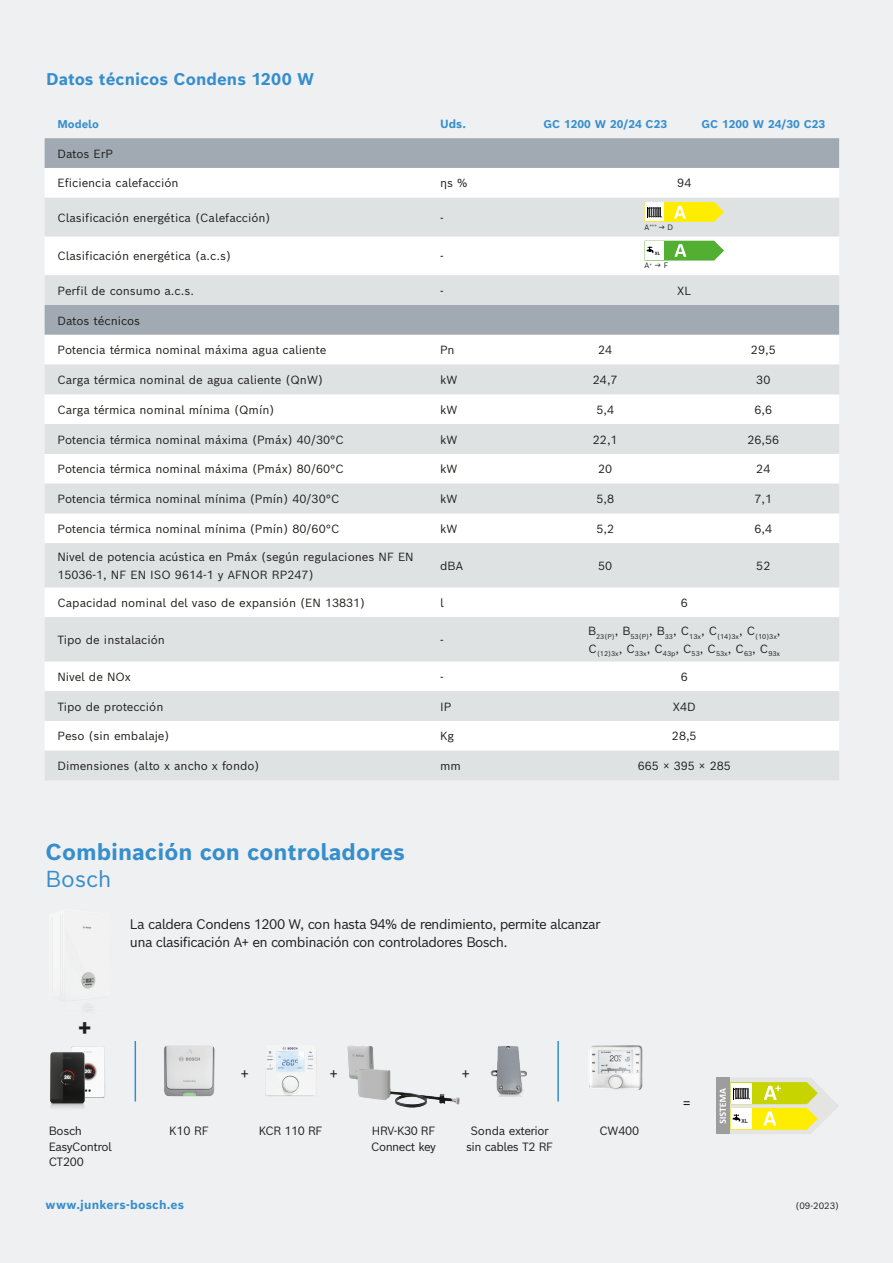
<style>
.page{position:relative;width:893px;height:1263px;background:#eff0f1}
.page>*{position:absolute;margin:0;border:0;box-sizing:border-box;transform-origin:0 0}
.t1{font:700 23.55px "Bosch Sans";color:#1d1d1b}
.t2{font:700 22.5px "Bosch Sans";color:#368ecd}
.t3{font:22.5px "Bosch Sans";letter-spacing:-.005em;color:#368ecd}
.Copy_9_4_8{font:700 16.5px "Bosch Sans";color:#368ecd}
.t4{font:15px "Bosch Sans";color:#1d1d1b}
.t5{font:13.5px/18px "Bosch Sans";letter-spacing:-.04em;color:#1d1d1b}
.Copy_9_4_8-2{font:700 12px "Bosch Sans";letter-spacing:.015em;color:#368ecd}
.t6{font:11.7px/15.6px "Bosch Sans";letter-spacing:-.04em;color:#1d1d1b}
.t7{font:11.55px/17.2px "Bosch Sans";color:#1d1d1b}
.t8{font:700 11.55px "Bosch Sans";color:#368ecd}
.t9{font:700 10.95px "Bosch Sans";color:#368ecd}
.negrita{font:9px "Bosch Sans";color:#1d1d1b}
.t10{font:7.65px "Bosch Sans";color:#1d1d1b}
.t11{font:6.75px "Bosch Sans";color:#1d1d1b}
.t12{font:500 5.85px "DIN Next LT Pro";color:#1d1d1b}
.t13{font:700 5.4px "Calibri";color:#1d1d1b}
.t14{font:4.35px "Bosch Sans";color:#1d1d1b}
.s1{font-size:7.65px}
</style>
<div class="page">
<div style="left:45px;top:138px;width:794px;height:30px;background:#a1a9b2"></div>
<svg style="left:45px;top:168px;width:794px;height:196px;fill:#fff"></svg>
<svg style="left:45px;top:198px;width:794px;height:107px;fill:#dfe2e3"></svg>
<svg style="left:45px;top:365px;width:794px;height:415px;fill:#dfe2e3"></svg>
<img style="left:164px;top:1045px;width:51px;height:51px">
<img style="left:265px;top:1046px;width:49px;height:50px">
<img style="left:348px;top:1045px;width:26px;height:35px">
<img style="left:357px;top:1069px;width:103px;height:39px">
<img style="left:490px;top:1046px;width:37px;height:50px">
<img style="left:589px;top:1045px;width:54px;height:45px">
<hr style="left:135px;top:1041px;width:1px;height:60px;background:#368ecd">
<hr style="left:557px;top:1041px;width:2px;height:60px;background:#368ecd">
<div style="left:716px;top:1077px;width:13px;height:57px;background:#9d9d9d"></div>
<svg style="left:719px;top:1077px;width:120px;height:57px"></svg>
<img style="left:99px;top:1046px;width:6px;height:52px">
<img style="left:50px;top:1046px;width:49px;height:62px">
<img style="left:81px;top:926px;width:15px;height:84px">
<svg style="left:645px;top:202px;width:79px;height:26px"></svg>
<svg style="left:645px;top:241px;width:79px;height:26px"></svg>
<p class="Copy_9_4_8" style="left:46px;top:66px;width:270px">Datos técnicos Condens 1200 W</p>
<p class="t9" style="left:57px;top:114px;width:43px">Modelo</p>
<p class="t8" style="left:440px;top:114px;width:27px">Uds.</p>
<p class="t9" style="left:543px;top:114px;width:125px">GC 1200 W 20/24 C23</p>
<p class="t9" style="left:702px;top:114px;width:125px">GC 1200 W 24/30 C23</p>
<p class="t7" style="left:57px;top:144px;width:57px">Datos ErP</p>
<p class="t7" style="left:57px;top:174px;width:123px">Eficiencia calefacción</p>
<p class="t7" style="left:440px;top:174px;width:29px">ηs %</p>
<p class="t7" style="left:677px;top:174px;width:16px">94</p>
<p class="t7" style="left:57px;top:208px;width:215px">Clasificación energética (Calefacción)</p>
<p class="t7" style="left:440px;top:208px;width:5px">-</p>
<p class="t14" style="left:645px;top:222px;width:14px"><span class="s1">A</span>+++</p>
<p class="t10" style="left:667px;top:220px;width:7px">D</p>
<p class="t7" style="left:57px;top:247px;width:175px">Clasificación energética (a.c.s)</p>
<p class="t7" style="left:440px;top:247px;width:5px">-</p>
<p class="t13" style="left:655px;top:249px;width:7px">XL</p>
<p class="t10" style="left:645px;top:259px;width:9px">A<sup>+</sup></p>
<p class="t10" style="left:664px;top:259px;width:6px">F</p>
<p class="t7" style="left:57px;top:281px;width:138px">Perfil de consumo a.c.s.</p>
<p class="t7" style="left:440px;top:281px;width:5px">-</p>
<p class="t7" style="left:677px;top:281px;width:16px">XL</p>
<p class="t7" style="left:57px;top:311px;width:84px">Datos técnicos</p>
<p class="t7" style="left:57px;top:340px;width:271px">Potencia térmica nominal máxima agua caliente</p>
<p class="t7" style="left:440px;top:340px;width:16px">Pn</p>
<p class="t7" style="left:598px;top:340px;width:16px">24</p>
<p class="t7" style="left:751px;top:340px;width:26px">29,5</p>
<p class="t7" style="left:57px;top:370px;width:267px">Carga térmica nominal de agua caliente (QnW)</p>
<p class="t7" style="left:440px;top:370px;width:19px">kW</p>
<p class="t7" style="left:593px;top:370px;width:26px">24,7</p>
<p class="t7" style="left:756px;top:370px;width:16px">30</p>
<p class="t7" style="left:57px;top:400px;width:219px">Carga térmica nominal mínima (Qmín)</p>
<p class="t7" style="left:440px;top:400px;width:19px">kW</p>
<p class="t7" style="left:596px;top:400px;width:19px">5,4</p>
<p class="t7" style="left:754px;top:400px;width:19px">6,6</p>
<p class="t7" style="left:57px;top:430px;width:288px">Potencia térmica nominal máxima (Pmáx) 40/30°C</p>
<p class="t7" style="left:440px;top:430px;width:19px">kW</p>
<p class="t7" style="left:593px;top:430px;width:26px">22,1</p>
<p class="t7" style="left:747px;top:430px;width:33px">26,56</p>
<p class="t7" style="left:57px;top:459px;width:288px">Potencia térmica nominal máxima (Pmáx) 80/60°C</p>
<p class="t7" style="left:440px;top:459px;width:19px">kW</p>
<p class="t7" style="left:598px;top:459px;width:16px">20</p>
<p class="t7" style="left:756px;top:459px;width:16px">24</p>
<p class="t7" style="left:57px;top:489px;width:284px">Potencia térmica nominal mínima (Pmín) 40/30°C</p>
<p class="t7" style="left:440px;top:489px;width:19px">kW</p>
<p class="t7" style="left:596px;top:489px;width:19px">5,8</p>
<p class="t7" style="left:754px;top:489px;width:19px">7,1</p>
<p class="t7" style="left:57px;top:519px;width:284px">Potencia térmica nominal mínima (Pmín) 80/60°C</p>
<p class="t7" style="left:440px;top:519px;width:19px">kW</p>
<p class="t7" style="left:596px;top:519px;width:19px">5,2</p>
<p class="t7" style="left:754px;top:519px;width:19px">6,4</p>
<p class="t7" style="left:57px;top:547px;width:358px">Nivel de potencia acústica en Pmáx (según regulaciones NF EN<br>15036-1, NF EN ISO 9614-1 y AFNOR RP247)</p>
<p class="t7" style="left:440px;top:556px;width:24px">dBA</p>
<p class="t7" style="left:598px;top:556px;width:16px">50</p>
<p class="t7" style="left:756px;top:556px;width:16px">52</p>
<p class="t7" style="left:57px;top:593px;width:309px">Capacidad nominal del vaso de expansión (EN 13831)</p>
<p class="t7" style="left:440px;top:593px;width:5px">l</p>
<p class="t7" style="left:681px;top:593px;width:9px">6</p>
<p class="t7" style="left:57px;top:630px;width:109px">Tipo de instalación</p>
<p class="t7" style="left:440px;top:630px;width:5px">-</p>
<p class="t11" style="left:588px;top:631px;width:194px"><sup>B</sup>23(P)<sup>,</sup> <sup>B</sup>53(P)<sup>,</sup> <sup>B</sup>33<sup>,</sup> <sup>C</sup>13x<sup>,</sup> <sup>C</sup>(14)3x<sup>,</sup> <sup>C</sup>(10)3x<sup>,</sup></p>
<p class="t11" style="left:588px;top:648px;width:193px"><sup>C</sup>(12)3x<sup>,</sup> <sup>C</sup>33x<sup>,</sup> <sup>C</sup>43p<sup>,</sup> <sup>C</sup>53<sup>,</sup> <sup>C</sup>53x<sup>,</sup> <sup>C</sup>63<sup>,</sup> <sup>C</sup>93x</p>
<p class="t7" style="left:57px;top:667px;width:75px">Nivel de NOx</p>
<p class="t7" style="left:440px;top:667px;width:5px">-</p>
<p class="t7" style="left:681px;top:667px;width:9px">6</p>
<p class="t7" style="left:57px;top:697px;width:108px">Tipo de protección</p>
<p class="t7" style="left:440px;top:697px;width:13px">IP</p>
<p class="t7" style="left:673px;top:697px;width:24px">X4D</p>
<p class="t7" style="left:57px;top:726px;width:114px">Peso (sin embalaje)</p>
<p class="t7" style="left:440px;top:726px;width:16px">Kg</p>
<p class="t7" style="left:672px;top:726px;width:26px">28,5</p>
<p class="t7" style="left:57px;top:756px;width:204px">Dimensiones (alto x ancho x fondo)</p>
<p class="t7" style="left:440px;top:756px;width:22px">mm</p>
<p class="t7" style="left:638px;top:756px;width:94px">665 × 395 × 285</p>
<p class="t2" style="left:46px;top:833px;width:361px">Combinación con controladores</p>
<p class="t3" style="left:46px;top:860px;width:68px">Bosch</p>
<p class="t5" style="left:130px;top:914px;width:472px">La caldera Condens 1200 W, con hasta 94% de rendimiento, permite alcanzar una clasificación A+ en combinación con controladores Bosch.</p>
<p class="t1" style="left:78px;top:1007px;width:15px">+</p>
<p class="t6" style="left:49px;top:1122px;width:35px">Bosch</p>
<p class="t6" style="left:49px;top:1138px;width:65px">EasyControl</p>
<p class="t6" style="left:49px;top:1153px;width:37px">CT200</p>
<p class="t4" style="left:241px;top:1060px;width:10px">+</p>
<p class="t4" style="left:329px;top:1060px;width:10px">+</p>
<p class="t4" style="left:461px;top:1060px;width:10px">+</p>
<p class="t6" style="left:169px;top:1122px;width:41px">K10 RF</p>
<p class="t6" style="left:259px;top:1122px;width:65px">KCR 110 RF</p>
<p class="t6" style="left:371px;top:1122px;width:66px">HRV-K30 RF<br>Connect key</p>
<p class="t6" style="left:470px;top:1122px;width:80px">Sonda exterior</p>
<p class="t6" style="left:466px;top:1138px;width:89px">sin cables T2 RF</p>
<p class="t6" style="left:600px;top:1122px;width:41px">CW400</p>
<p class="t4" style="left:682px;top:1089px;width:10px">=</p>
<p class="t12" style="left:741px;top:1118px;width:8px">XL</p>
<p class="Copy_9_4_8-2" style="left:46px;top:1194px;width:140px">www.junkers-bosch.es</p>
<p class="negrita" style="left:795px;top:1198px;width:45px">(09-2023)</p>
</div>
